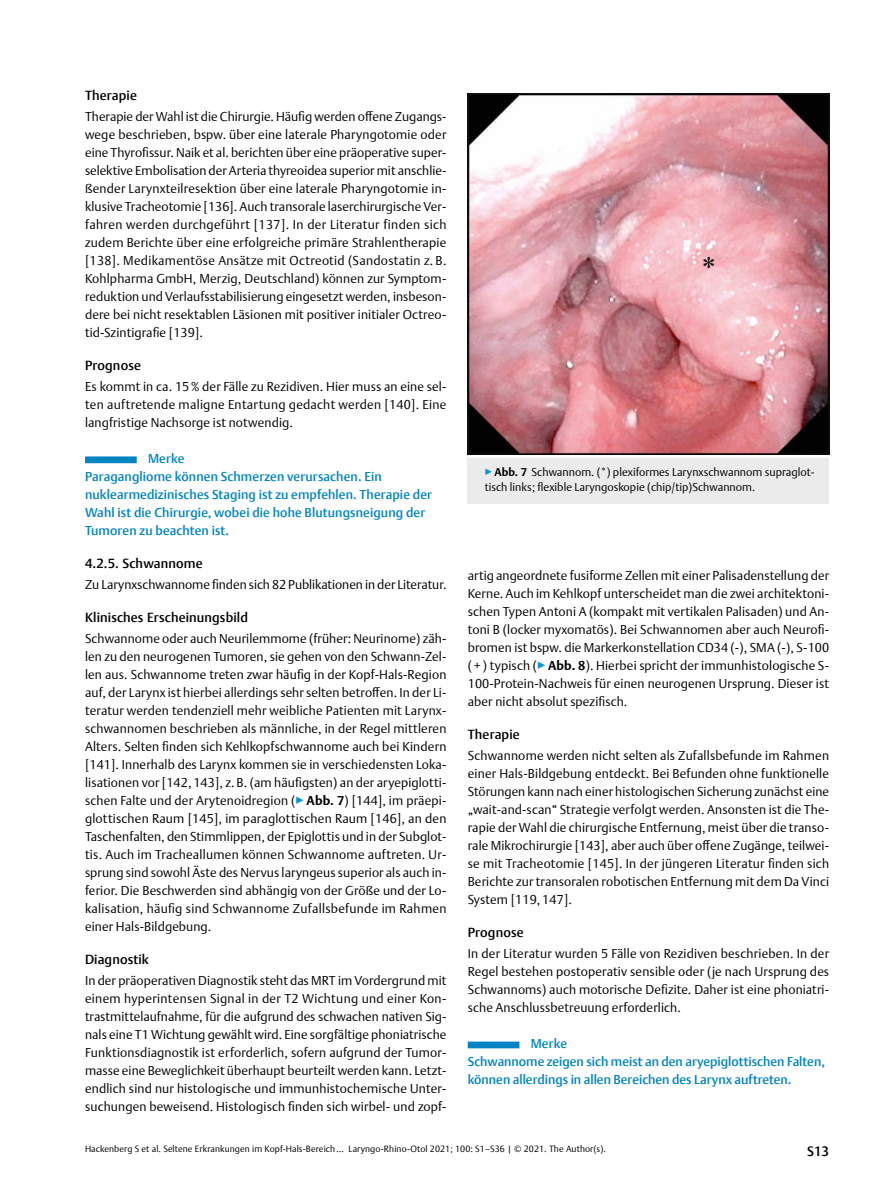
<style>
.page{position:relative;width:893px;height:1191px;background:#fff}
.page>*{position:absolute;margin:0;border:0;box-sizing:border-box;transform-origin:0 0}
.t1{font:500 13.5px "Thieme Argo 2011";color:#000}
.t2{font:500 13.2px "Thieme Argo 2011";letter-spacing:.01em;color:#000}
.t3{font:300 12.75px/18px "Thieme Argo 2011";letter-spacing:.01em;color:#000;text-align:justify}
.t4{font:500 12.75px/18px "Thieme Argo 2011";letter-spacing:.01em;color:#0083c2}
.t5{font:300 11.25px/15px "Thieme Argo 2011";color:#000}
.t6{font:300 9px "Thieme Argo 2011";letter-spacing:.01em;color:#000}
.s1{color:#0095da}
.s2{font-weight:700}
</style>
<div class="page">
<div style="left:85px;top:456px;width:52px;height:7px;background:#0083c2"></div>
<div style="left:468px;top:1041px;width:51px;height:7px;background:#0083c2"></div>
<div style="left:468px;top:454px;width:361px;height:49px;background:#ebebec"></div>
<svg style="left:468px;top:454px;width:361px;height:4px"></svg>
<img style="left:468px;top:93px;width:361px;height:361px">
<p class="t2" style="left:85px;top:87px;width:53px">Therapie</p>
<p class="t3" style="left:85px;top:107px;width:363px">Therapie der Wahl ist die Chirurgie. Häufig werden offene Zugangs&shy;wege beschrieben, bspw. über eine laterale Pharyngotomie oder eine Thyrofissur. Naik et al. berichten über eine präoperative super&shy;selektive Embolisation der Arteria thyreoidea superior mit anschlie&shy;ßender Larynxteilresektion über eine laterale Pharyngotomie in&shy;klusive Tracheotomie [136]. Auch transorale laserchirurgische Ver&shy;fahren werden durchgeführt [137]. In der Literatur finden sich zudem Berichte über eine erfolgreiche primäre Strahlentherapie [138]. Medikamentöse Ansätze mit Octreotid (Sandostatin z. B.<br>Kohlpharma GmbH, Merzig, Deutschland) können zur Symptom&shy;reduktion und Verlaufsstabilisierung eingesetzt werden, insbeson&shy;dere bei nicht resektablen Läsionen mit positiver initialer Octreo&shy;tid-Szintigrafie [139].</p>
<p class="t2" style="left:85px;top:357px;width:57px">Prognose</p>
<p class="t3" style="left:85px;top:377px;width:363px">Es kommt in ca. 15% der Fälle zu Rezidiven. Hier muss an eine sel&shy;ten auftretende maligne Entartung gedacht werden [140]. Eine langfristige Nachsorge ist notwendig.</p>
<p class="t4" style="left:85px;top:449px;width:348px;text-indent:63px">Merke<br>Paragangliome können Schmerzen verursachen. Ein nuklearmedizinisches Staging ist zu empfehlen. Therapie der Wahl ist die Chirurgie, wobei die hohe Blutungsneigung der Tumoren zu beachten ist.</p>
<p class="t2" style="left:85px;top:555px;width:119px">4.2.5. Schwannome</p>
<p class="t3" style="left:85px;top:575px;width:363px">Zu Larynxschwannome finden sich 82 Publikationen in der Literatur.</p>
<p class="t2" style="left:85px;top:609px;width:164px">Klinisches Erscheinungsbild</p>
<p class="t3" style="left:85px;top:629px;width:363px">Schwannome oder auch Neurilemmome (früher: Neurinome) zäh&shy;len zu den neurogenen Tumoren, sie gehen von den Schwann-Zel&shy;len aus. Schwannome treten zwar häufig in der Kopf-Hals-Region auf, der Larynx ist hierbei allerdings sehr selten betroffen. In der Li&shy;teratur werden tendenziell mehr weibliche Patienten mit Larynx&shy;schwannomen beschrieben als männliche, in der Regel mittleren Alters. Selten finden sich Kehlkopfschwannome auch bei Kindern [141]. Innerhalb des Larynx kommen sie in verschiedensten Loka&shy;lisationen vor [142, 143], z. B. (am häufigsten) an der aryepiglotti&shy;schen Falte und der Arytenoidregion (<span class="s1">▶</span><span class="s2">Abb. 7</span>) [144], im präepi&shy;glottischen Raum [145], im paraglottischen Raum [146], an den Taschenfalten, den Stimmlippen, der Epiglottis und in der Subglot&shy;tis. Auch im Tracheallumen können Schwannome auftreten. Ur&shy;sprung sind sowohl Äste des Nervus laryngeus superior als auch in&shy;ferior. Die Beschwerden sind abhängig von der Größe und der Lo&shy;kalisation, häufig sind Schwannome Zufallsbefunde im Rahmen einer Hals-Bildgebung.</p>
<p class="t2" style="left:85px;top:951px;width:65px">Diagnostik</p>
<p class="t3" style="left:85px;top:971px;width:363px">In der präoperativen Diagnostik steht das MRT im Vordergrund mit einem hyperintensen Signal in der T2 Wichtung und einer Kon&shy;trastmittelaufnahme, für die aufgrund des schwachen nativen Sig&shy;nals eine T1 Wichtung gewählt wird. Eine sorgfältige phoniatrische Funktionsdiagnostik ist erforderlich, sofern aufgrund der Tumor&shy;masse eine Beweglichkeit überhaupt beurteilt werden kann. Letzt&shy;endlich sind nur histologische und immunhistochemische Unter&shy;suchungen beweisend. Histologisch finden sich wirbel- und zopf-</p>
<p class="t5" style="left:485px;top:464px;width:331px"><span class="s1">▶</span><span class="s2">Abb. 7</span> Schwannom. (*) plexiformes Larynxschwannom supraglot&shy;tisch links; flexible Laryngoskopie (chip/tip)Schwannom.</p>
<p class="t3" style="left:468px;top:566px;width:363px">artig angeordnete fusiforme Zellen mit einer Palisadenstellung der Kerne. Auch im Kehlkopf unterscheidet man die zwei architektoni&shy;schen Typen Antoni A (kompakt mit vertikalen Palisaden) und An&shy;toni B (locker myxomatös). Bei Schwannomen aber auch Neurofi&shy;bromen ist bspw. die Markerkonstellation CD34 (-), SMA (-), S-100 ( + ) typisch (<span class="s1">▶</span><span class="s2">Abb. 8</span>). Hierbei spricht der immunhistologische S-100-Protein-Nachweis für einen neurogenen Ursprung. Dieser ist aber nicht absolut spezifisch.</p>
<p class="t2" style="left:468px;top:726px;width:53px">Therapie</p>
<p class="t3" style="left:468px;top:746px;width:363px">Schwannome werden nicht selten als Zufallsbefunde im Rahmen einer Hals-Bildgebung entdeckt. Bei Befunden ohne funktionelle Störungen kann nach einer histologischen Sicherung zunächst eine „wait-and-scan“ Strategie verfolgt werden. Ansonsten ist die The&shy;rapie der Wahl die chirurgische Entfernung, meist über die transo&shy;rale Mikrochirurgie [143], aber auch über offene Zugänge, teilwei&shy;se mit Tracheotomie [145]. In der jüngeren Literatur finden sich Berichte zur transoralen robotischen Entfernung mit dem Da Vinci System [119, 147].</p>
<p class="t2" style="left:468px;top:924px;width:57px">Prognose</p>
<p class="t3" style="left:468px;top:944px;width:363px">In der Literatur wurden 5 Fälle von Rezidiven beschrieben. In der Regel bestehen postoperativ sensible oder (je nach Ursprung des Schwannoms) auch motorische Defizite. Daher ist eine phoniatri&shy;sche Anschlussbetreuung erforderlich.</p>
<p class="t4" style="left:468px;top:1034px;width:359px;text-indent:63px">Merke<br>Schwannome zeigen sich meist an den aryepiglottischen Falten, können allerdings in allen Bereichen des Larynx auftreten.</p>
<p class="t6" style="left:85px;top:1143px;width:522px">Hackenberg S et al. Seltene Erkrankungen im Kopf-Hals-Bereich … Laryngo-Rhino-Otol 2021; 100: S1–S36 | © 2021. The Author(s).</p>
<p class="t1" style="left:807px;top:1142px;width:24px">S13</p>
</div>
